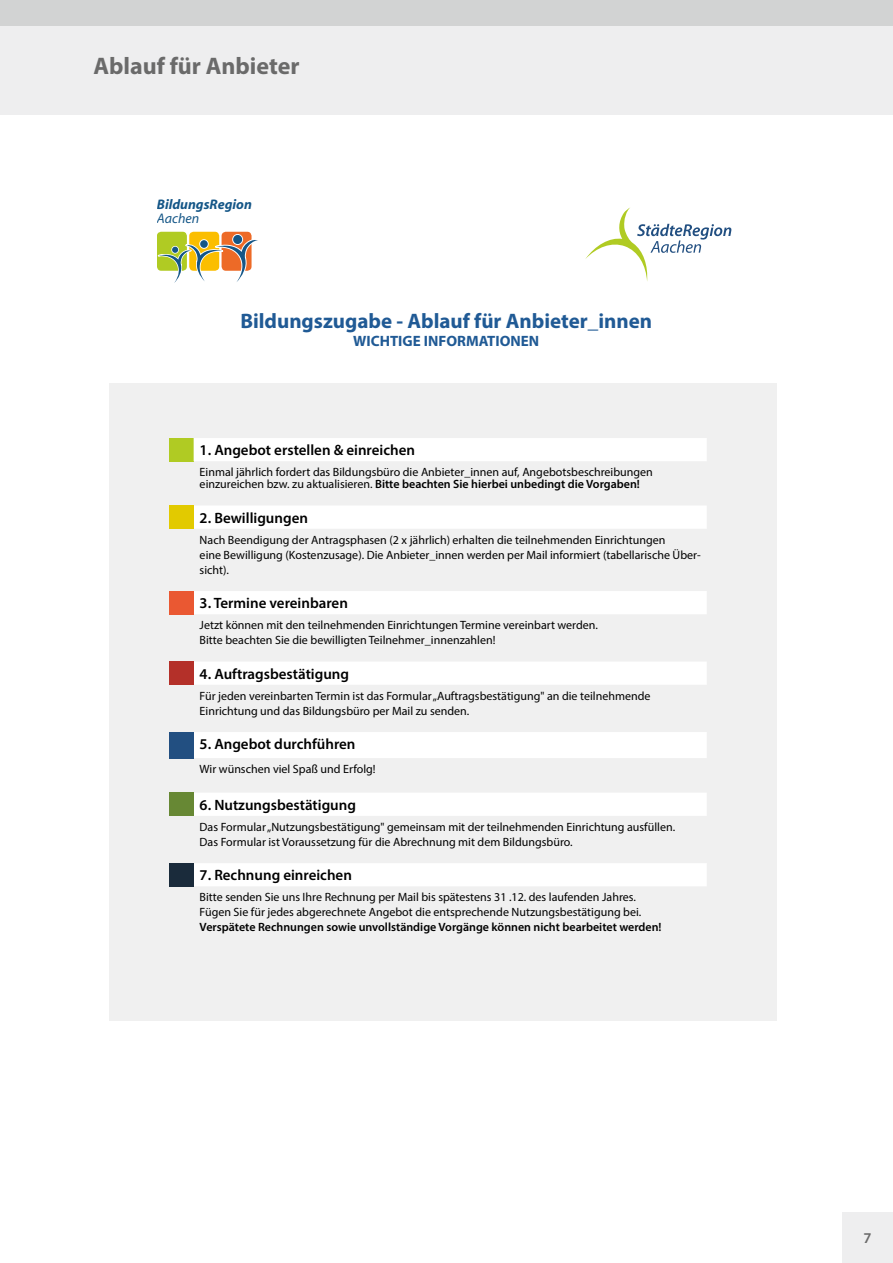
<style>
.page{position:relative;width:893px;height:1263px;background:#fff}
.page>*{position:absolute;margin:0;border:0;box-sizing:border-box;transform-origin:0 0}
.t1{font:700 24px "Myriad Pro";color:#6a6a6a}
.t2{font:700 21px "Myriad Pro";color:#205a95}
.t3{font:600 15px "Myriad Pro";color:#000}
.t4{font:700 15px "Myriad Pro";color:#205a95}
.t5{font:600 15px "Myriad Pro";color:#6a6a6a}
.t6{font:italic 700 13.95px "Myriad";color:#145687}
.t7{font:italic 13.95px "Myriad";color:#145687}
.t8{font:12px/15px "Myriad Pro";color:#000}
.t9{font:600 12px "Myriad Pro";color:#000}
.s1{font-weight:600}
</style>
<div class="page">
<div style="left:0;top:0;width:893px;height:115px;background:#eeeeef"></div>
<div style="left:0;top:0;width:893px;height:26px;background:#d2d3d3"></div>
<div style="left:842px;top:1212px;width:51px;height:51px;background:#eeeeef"></div>
<div style="left:109px;top:383px;width:667px;height:637px;background:#f0f0f0"></div>
<div style="left:157px;top:232px;width:30px;height:39px;background:#b0cb23;border-radius:4px"></div>
<div style="left:222px;top:232px;width:30px;height:39px;background:#ed6a27;border-radius:4px"></div>
<div style="left:189px;top:232px;width:30px;height:39px;background:#fbbe00;border-radius:4px"></div>
<div style="left:232px;top:234px;width:11px;height:11px;border:2px solid #fff;border-radius:50%"></div>
<div style="left:199px;top:239px;width:10px;height:10px;border:2px solid #fff;border-radius:50%"></div>
<svg style="left:157px;top:240px;width:101px;height:43px"></svg>
<div style="left:200px;top:240px;width:8px;height:8px;background:#145687;border-radius:50%"></div>
<div style="left:233px;top:235px;width:9px;height:9px;background:#145687;border-radius:50%"></div>
<svg style="left:585px;top:207px;width:146px;height:74px"></svg>
<div style="left:169px;top:438px;width:25px;height:23px;background:#b0cb23"></div>
<svg style="left:194px;top:438px;width:513px;height:448px"></svg>
<div style="left:169px;top:505px;width:25px;height:24px;background:#e2ca00"></div>
<div style="left:169px;top:591px;width:25px;height:23px;background:#ea5832"></div>
<div style="left:169px;top:661px;width:25px;height:24px;background:#b43029"></div>
<div style="left:169px;top:732px;width:25px;height:26px;background:#224f81"></div>
<div style="left:169px;top:793px;width:25px;height:23px;background:#678834"></div>
<div style="left:169px;top:863px;width:25px;height:23px;background:#1a2b3b"></div>
<h1 class="t1" style="left:94px;top:51px;width:208px">Ablauf für Anbieter</h1>
<p class="t6" style="left:157px;top:197px;width:96px">BildungsRegion</p>
<p class="t7" style="left:157px;top:211px;width:44px">Aachen</p>
<h2 class="t2" style="left:240px;top:308px;width:413px">Bildungszugabe - Ablauf für Anbieter_innen</h2>
<p class="t4" style="left:353px;top:332px;width:187px">WICHTIGE INFORMATIONEN</p>
<p class="t3" style="left:200px;top:441px;width:217px">1. Angebot erstellen &amp; einreichen</p>
<p class="t8" style="left:200px;top:466px;width:455px;line-height:12px">Einmal jährlich fordert das Bildungsbüro die Anbieter_innen auf, Angebotsbeschreibungen einzureichen bzw. zu aktualisieren. <span class="s1">Bitte beachten Sie hierbei unbedingt die Vorgaben!</span></p>
<p class="t3" style="left:200px;top:508px;width:110px">2. Bewilligungen</p>
<p class="t8" style="left:200px;top:532px;width:503px">Nach Beendigung der Antragsphasen (2 x jährlich) erhalten die teilnehmenden Einrichtungen<br>eine Bewilligung (Kostenzusage). Die Anbieter_innen werden per Mail informiert (tabellarische Über&shy;sicht).</p>
<p class="t3" style="left:200px;top:594px;width:150px">3. Termine vereinbaren</p>
<p class="t8" style="left:200px;top:617px;width:400px">Jetzt können mit den teilnehmenden Einrichtungen Termine vereinbart werden.<br>Bitte beachten Sie die bewilligten Teilnehmer_innenzahlen!</p>
<p class="t3" style="left:200px;top:664px;width:151px">4. Auftragsbestätigung</p>
<p class="t8" style="left:200px;top:688px;width:452px">Für jeden vereinbarten Termin ist das Formular „Auftragsbestätigung" an die teilnehmende<br>Einrichtung und das Bildungsbüro per Mail zu senden.</p>
<p class="t3" style="left:200px;top:735px;width:157px">5. Angebot durchführen</p>
<p class="t8" style="left:200px;top:761px;width:177px">Wir wünschen viel Spaß und Erfolg!</p>
<p class="t3" style="left:200px;top:795px;width:158px">6. Nutzungsbestätigung</p>
<p class="t8" style="left:200px;top:819px;width:477px">Das Formular „Nutzungsbestätigung" gemeinsam mit der teilnehmenden Einrichtung ausfüllen.<br>Das Formular ist Voraussetzung für die Abrechnung mit dem Bildungsbüro.</p>
<p class="t3" style="left:200px;top:866px;width:154px">7. Rechnung einreichen</p>
<p class="t8" style="left:200px;top:890px;width:443px">Bitte senden Sie uns Ihre Rechnung per Mail bis spätestens 31 .12. des laufenden Jahres.<br>Fügen Sie für jedes abgerechnete Angebot die entsprechende Nutzungsbestätigung bei.</p>
<p class="t9" style="left:200px;top:920px;width:463px">Verspätete Rechnungen sowie unvollständige Vorgänge können nicht bearbeitet werden!</p>
<p class="t5" style="left:863px;top:1228px;width:10px">7</p>
</div>
